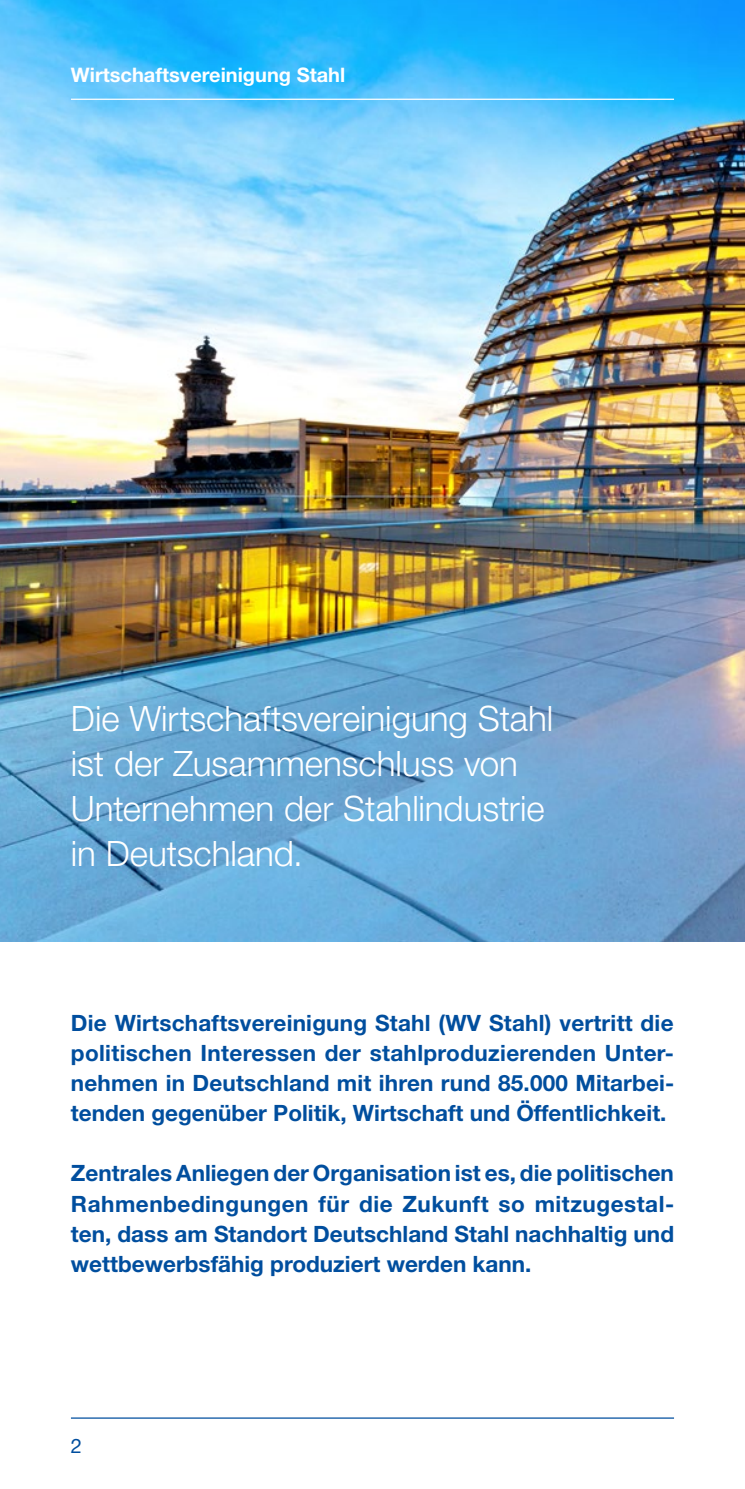
<style>
.page{position:relative;width:745px;height:1489px;background:#fff}
.page>*{position:absolute;margin:0;border:0;box-sizing:border-box;transform-origin:0 0}
.t1{font:300 35px/45px "Helvetica Neue";color:#fff}
.t2{font:700 22.5px/30px "Helvetica Neue";color:#004e9e;text-align:justify}
.t3{font:700 20px "Helvetica Neue";color:#fff}
.t4{font:20px "Helvetica Neue";color:#004e9e}
</style>
<div class="page">
<hr style="left:71px;top:1417px;width:602px;height:1px;background:#004e9e">
<img style="left:0;top:0;width:744px;height:941px">
<hr style="left:71px;top:99px;width:602px;height:1px;background:#fff">
<p class="t3" style="left:71px;top:63px;width:276px">Wirtschaftsvereinigung Stahl</p>
<h1 class="t1" style="left:71px;top:695px;width:483px">Die Wirtschaftsvereinigung Stahl ist der Zusammenschluss von<br>Unternehmen der Stahlindustrie in Deutschland.</h1>
<p class="t2" style="left:71px;top:1007px;width:604px">Die Wirtschaftsvereinigung Stahl (WV Stahl) vertritt die politischen Interessen der stahlproduzierenden Unter&shy;nehmen in Deutschland mit ihren rund 85.000 Mitarbei&shy;tenden gegenüber Politik, Wirtschaft und Öffentlichkeit.</p>
<p class="t2" style="left:71px;top:1157px;width:604px">Zentrales Anliegen der Organisation ist es, die politischen Rahmenbedingungen für die Zukunft so mitzugestal&shy;ten, dass am Standort Deutschland Stahl nachhaltig und wettbewerbsfähig produziert werden kann.</p>
<p class="t4" style="left:71px;top:1434px;width:13px">2</p>
</div>
